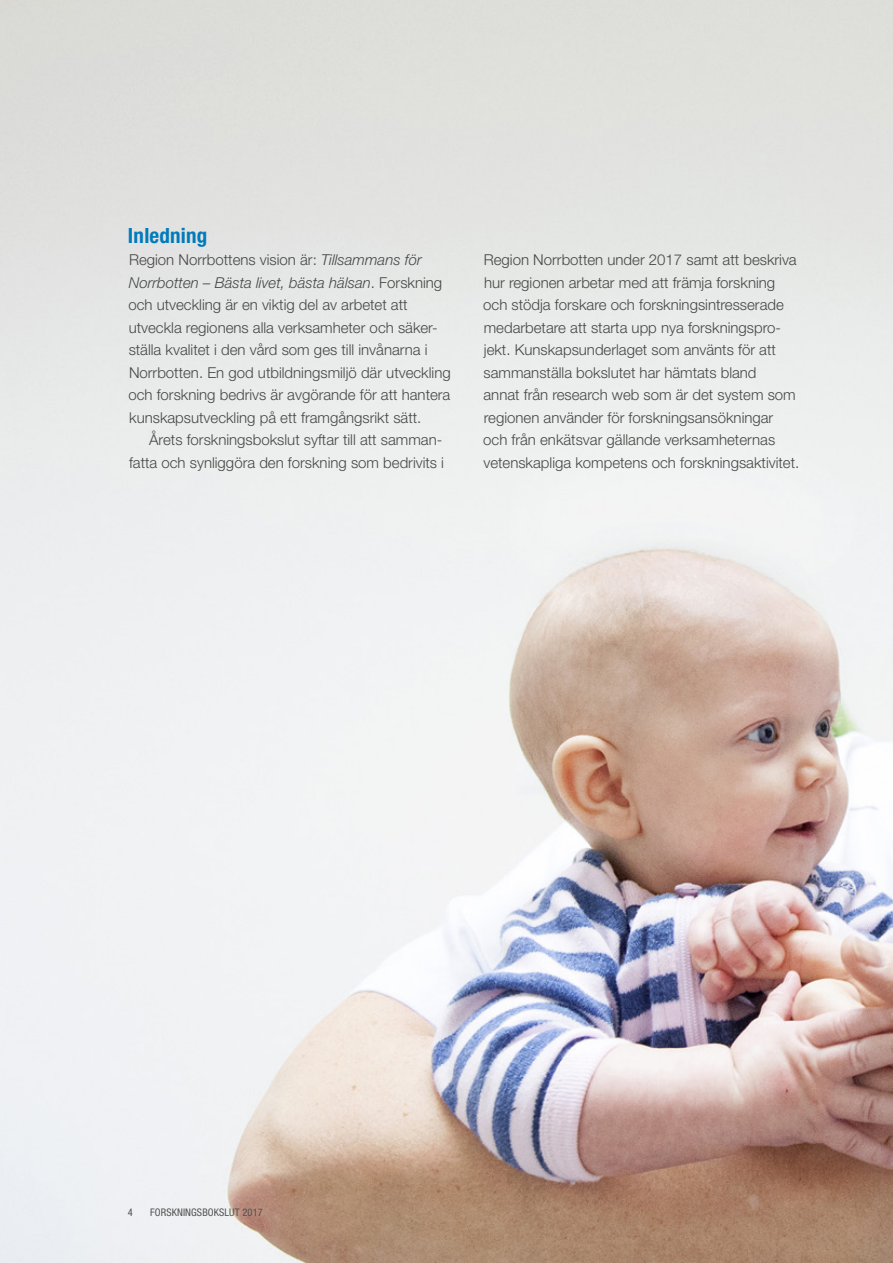
<style>
.page{position:relative;width:893px;height:1263px;background:#fff}
.page>*{position:absolute;margin:0;border:0;box-sizing:border-box;transform-origin:0 0}
.t1{font:700 condensed 21px "Helvetica Neue LT Std";letter-spacing:.01em;color:#007bbb}
.t2{font:300 15px/22.5px "Helvetica Neue LT Std";color:#464745}
.t3{font:condensed 10.5px "Helvetica Neue LT Std";letter-spacing:.01em;color:#505250}
.s1{font-style:italic}
</style>
<div class="page">
<img style="left:0;top:0;width:893px;height:1263px">
<h1 class="t1" style="left:128px;top:222px;width:81px">Inledning</h1>
<p class="t2" style="left:128px;top:248px;width:324px">Region Norrbottens vision är: <span class="s1">Tillsammans för Norrbotten – Bästa livet, bästa hälsan</span>. Forskning och utveckling är en viktig del av arbetet att utveckla regionens alla verksamheter och säker&shy;ställa kvalitet i den vård som ges till invånarna i Norrbotten. En god utbildningsmiljö där utveckling och forskning bedrivs är avgörande för att hantera kunskapsutveckling på ett framgångsrikt sätt.</p>
<p class="t2" style="left:129px;top:428px;width:317px;text-align:right">Årets forskningsbokslut syftar till att samman&shy;fatta och synliggöra den forskning som bedrivits i</p>
<p class="t2" style="left:483px;top:248px;width:318px">Region Norrbotten under 2017 samt att beskriva hur regionen arbetar med att främja forskning och stödja forskare och forskningsintresserade medarbetare att starta upp nya forskningspro&shy;jekt. Kunskapsunderlaget som använts för att sammanställa bokslutet har hämtats bland<br>annat från research web som är det system som regionen använder för forskningsansökningar och från enkätsvar gällande verksamheternas vetenskapliga kompetens och forskningsaktivitet.</p>
<p class="t3" style="left:128px;top:1206px;width:136px">4 FORSKNINGSBOKSLUT 2017</p>
</div>
